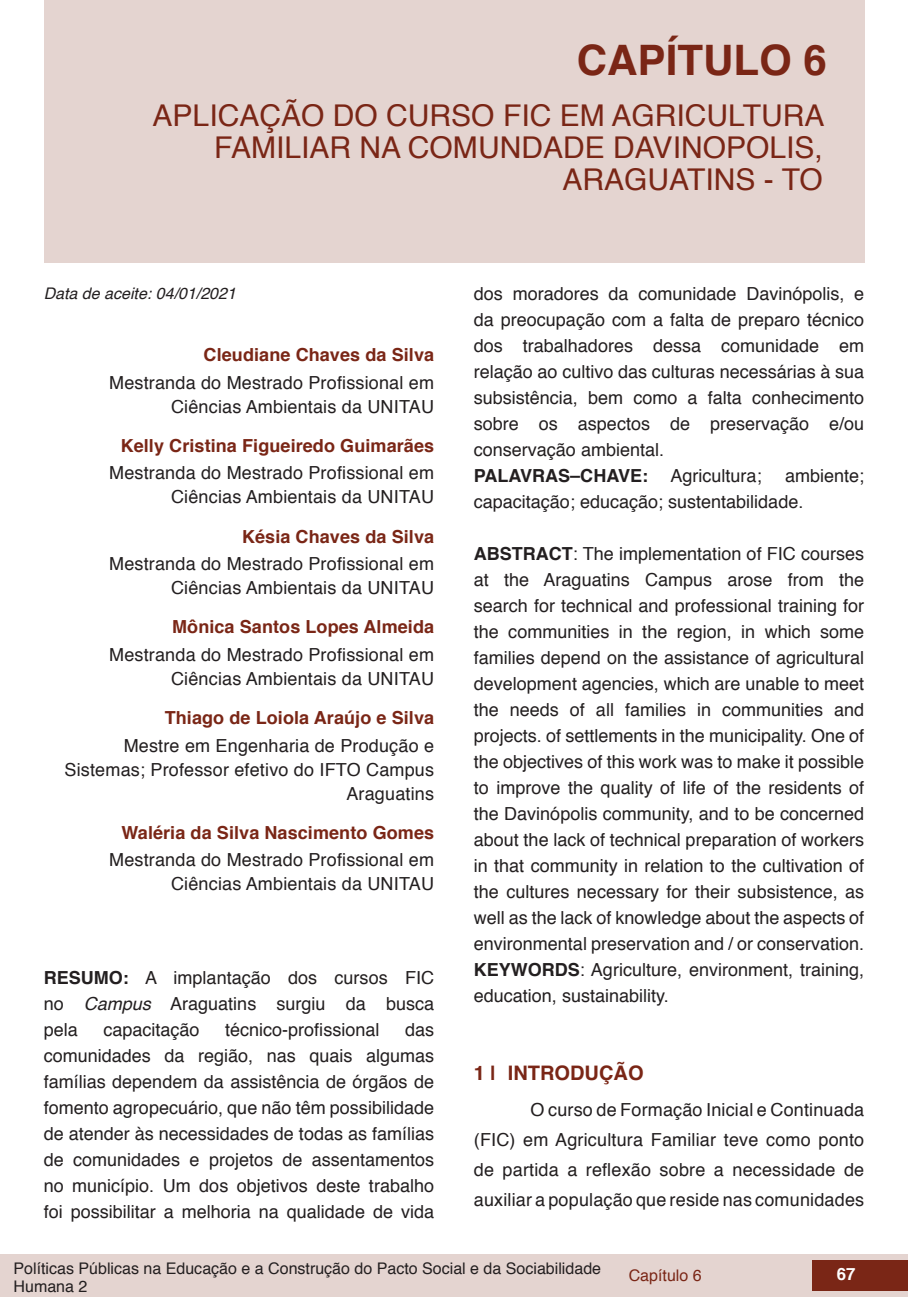
<style>
.page{position:relative;width:908px;height:1304px;background:#fff}
.page>*{position:absolute;margin:0;border:0;box-sizing:border-box;transform-origin:0 0}
.capítulos{font:700 42px "Helvetica";color:#7a2616}
.nome_artigos{font:30px/32px "Helvetica";color:#7a2616;text-align:right}
.t1{font:700 20px "Helvetica";color:#7a2616}
.Resumos_e_PC_TXT{font:18px/26px "Helvetica";color:#231f20;text-align:justify}
.info_autores{font:18px/24px "Helvetica";letter-spacing:.01em;color:#231f20;text-align:right}
.nome_autores{font:700 18px "Helvetica";letter-spacing:.005em;color:#7a2616}
.txt{font:18px/30px "Helvetica";letter-spacing:.01em;color:#231f20;text-align:justify}
.Resumos_e_PC_TXT-2{font:700 18px "Helvetica";color:#231f20}
.t2{font:700 16.8px "Helvetica";color:#fff}
.t3{font:16px/18.2px "Helvetica";color:#231f20}
.t4{font:italic 16px "Helvetica";color:#231f20}
.t5{font:16px "Helvetica";color:#7a2616}
.s1{font-weight:700}
.s2{font-style:italic}
.s3{font-weight:400}
</style>
<div class="page">
<div style="left:0;top:1254px;width:906px;height:43px;background:#e4d4d0"></div>
<div style="left:812px;top:1261px;width:95px;height:30px;background:#7a2616"></div>
<div style="left:44px;top:0;width:819px;height:263px;background:#e4d4d0"></div>
<p class="capítulos" style="left:576px;top:26px;width:251px">CAPÍTULO 6</p>
<p class="nome_artigos" style="left:152px;top:101px;width:673px">APLICAÇÃO DO CURSO FIC EM AGRICULTURA<br>FAMILIAR NA COMUNDADE DAVINOPOLIS,<br>ARAGUATINS - TO</p>
<p class="t4" style="left:44px;top:280px;width:194px">Data de aceite: 04/01/2021</p>
<p class="nome_autores" style="left:203px;top:341px;width:232px">Cleudiane Chaves da Silva</p>
<p class="info_autores" style="left:109px;top:371px;width:326px">Mestranda do Mestrado Profissional em<br>Ciências Ambientais da UNITAU</p>
<p class="nome_autores" style="left:121px;top:431px;width:315px">Kelly Cristina Figueiredo Guimarães</p>
<p class="info_autores" style="left:109px;top:462px;width:326px">Mestranda do Mestrado Profissional em<br>Ciências Ambientais da UNITAU</p>
<p class="nome_autores" style="left:242px;top:522px;width:193px">Késia Chaves da Silva</p>
<p class="info_autores" style="left:109px;top:552px;width:326px">Mestranda do Mestrado Profissional em<br>Ciências Ambientais da UNITAU</p>
<p class="nome_autores" style="left:172px;top:613px;width:263px">Mônica Santos Lopes Almeida</p>
<p class="info_autores" style="left:109px;top:643px;width:326px">Mestranda do Mestrado Profissional em<br>Ciências Ambientais da UNITAU</p>
<p class="nome_autores" style="left:165px;top:703px;width:271px">Thiago de Loiola Araújo e Silva</p>
<p class="info_autores" style="left:65px;top:734px;width:371px">Mestre em Engenharia de Produção e<br>Sistemas; Professor efetivo do IFTO Campus<br>Araguatins</p>
<p class="nome_autores" style="left:121px;top:818px;width:314px">Waléria da Silva Nascimento Gomes</p>
<p class="info_autores" style="left:109px;top:848px;width:326px">Mestranda do Mestrado Profissional em<br>Ciências Ambientais da UNITAU</p>
<p class="Resumos_e_PC_TXT" style="left:44px;top:965px;width:392px"><span class="s1">RESUMO:</span> A implantação dos cursos FIC no <span class="s2">Campus</span> Araguatins surgiu da busca pela</p>
<p class="Resumos_e_PC_TXT" style="left:103px;top:1017px;width:98px">capacitação</p>
<p class="Resumos_e_PC_TXT" style="left:225px;top:1017px;width:156px">técnico-profissional</p>
<p class="Resumos_e_PC_TXT" style="left:44px;top:1017px;width:392px;text-indent:361px">das comunidades da região, nas quais algumas famílias dependem da assistência de órgãos de fomento agropecuário, que não têm possibilidade de atender às necessidades de todas as famílias de comunidades e projetos de assentamentos no município. Um dos objetivos deste trabalho foi possibilitar a melhoria na qualidade de vida</p>
<p class="Resumos_e_PC_TXT" style="left:473px;top:281px;width:392px">dos moradores da comunidade Davinópolis, e da preocupação com a falta de preparo técnico dos trabalhadores dessa comunidade em relação ao cultivo das culturas necessárias à sua subsistência, bem como a falta conhecimento sobre os aspectos de preservação e/ou conservação ambiental.</p>
<p class="Resumos_e_PC_TXT-2" style="left:473px;top:461px;width:289px">PALAVRAS–CHAVE: <span class="s3">Agricultura;</span></p>
<p class="Resumos_e_PC_TXT" style="left:473px;top:463px;width:392px;text-indent:311px">ambiente; capacitação; educação; sustentabilidade.</p>
<p class="Resumos_e_PC_TXT" style="left:473px;top:541px;width:392px"><span class="s1">ABSTRACT</span>: The implementation of FIC courses at the Araguatins Campus arose from the search for technical and professional training for the communities in the region, in which some families depend on the assistance of agricultural development agencies, which are unable to meet the needs of all families in communities and projects. of settlements in the municipality. One of the objectives of this work was to make it possible to improve the quality of life of the residents of the Davinópolis community, and to be concerned about the lack of technical preparation of workers in that community in relation to the cultivation of the cultures necessary for their subsistence, as well as the lack of knowledge about the aspects of environmental preservation and / or conservation.</p>
<p class="Resumos_e_PC_TXT" style="left:473px;top:957px;width:392px"><span class="s1">KEYWORDS</span>: Agriculture, environment, training, education, sustainability.</p>
<p class="t1" style="left:473px;top:1057px;width:171px">1 | INTRODUÇÃO</p>
<p class="txt" style="left:473px;top:1095px;width:392px;text-indent:57px">O curso de Formação Inicial e Continuada (FIC) em Agricultura Familiar teve como ponto de partida a reflexão sobre a necessidade de auxiliar a população que reside nas comunidades</p>
<p class="t3" style="left:14px;top:1260px;width:588px">Políticas Públicas na Educação e a Construção do Pacto Social e da Sociabilidade<br>Humana 2</p>
<p class="t5" style="left:628px;top:1263px;width:74px">Capítulo 6</p>
<p class="t2" style="left:836px;top:1261px;width:20px">67</p>
</div>
